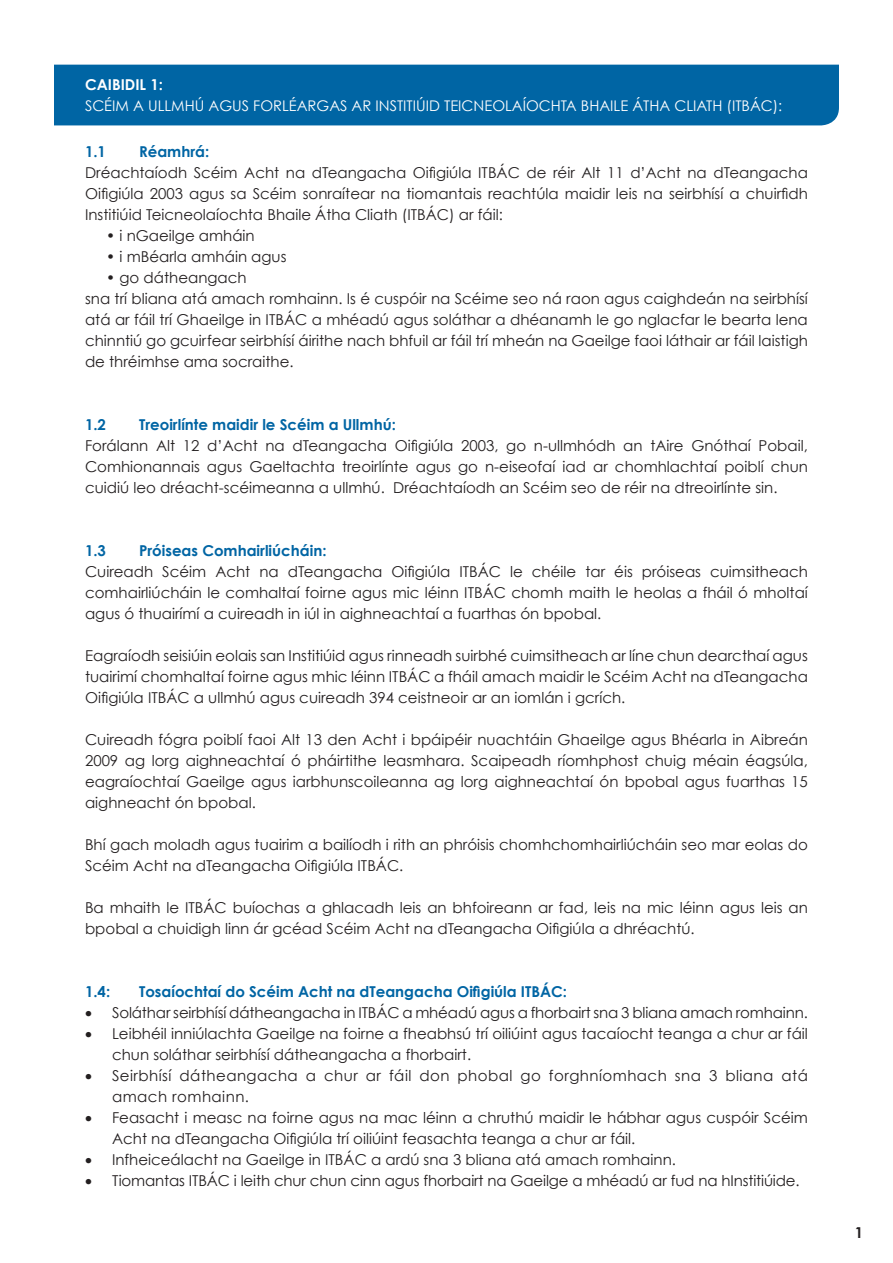
<style>
.page{position:relative;width:893px;height:1263px;background:#fff}
.page>*{position:absolute;margin:0;border:0;box-sizing:border-box;transform-origin:0 0}
.t1{font:15px/21px "Century Gothic";color:#231f20;text-align:justify}
.t2{font:700 15px "Century Gothic";color:#0065a4}
.t3{font:15px/21px "Century Gothic";letter-spacing:.03em;color:#231f20}
.t4{font:700 15px "Century Gothic";color:#fff}
.t5{font:700 15px "Century Gothic";color:#231f20}
.t6{font:14.7px "Century Gothic";color:#fff}
</style>
<div class="page">
<div style="left:54px;top:65px;width:785px;height:60px;background:#0065a4"></div>
<p class="t4" style="left:85px;top:75px;width:79px">CAIBIDIL 1:</p>
<p class="t6" style="left:85px;top:97px;width:699px">SCÉIM A ULLMHÚ AGUS FORLÉARGAS AR INSTITIÚID TEICNEOLAÍOCHTA BHAILE ÁTHA CLIATH (ITBÁC):</p>
<p class="t2" style="left:85px;top:142px;width:22px">1.1</p>
<p class="t2" style="left:139px;top:142px;width:72px">Réamhrá:</p>
<p class="t1" style="left:85px;top:161px;width:724px">Dréachtaíodh Scéim Acht na dTeangacha Oifigiúla ITBÁC de réir Alt 11 d’Acht na dTeangacha Oifigiúla 2003 agus sa Scéim sonraítear na tiomantais reachtúla maidir leis na seirbhísí a chuirfidh Institiúid Teicneolaíochta Bhaile Átha Cliath (ITBÁC) ar fáil:</p>
<p class="t1" style="left:106px;top:224px;width:150px">• i nGaeilge amháin</p>
<p class="t1" style="left:106px;top:245px;width:182px">• i mBéarla amháin agus</p>
<p class="t1" style="left:85px;top:266px;width:724px;text-align:left;text-indent:21px">• go dátheangach<br>sna trí bliana atá amach romhainn. Is é cuspóir na Scéime seo ná raon agus caighdeán na seirbhísí atá ar fáil trí Ghaeilge in ITBÁC a mhéadú agus soláthar a dhéanamh le go nglacfar le bearta lena chinntiú go gcuirfear seirbhísí áirithe nach bhfuil ar fáil trí mheán na Gaeilge faoi láthair ar fáil laistigh de thréimhse ama socraithe.</p>
<p class="t2" style="left:85px;top:415px;width:22px">1.2</p>
<p class="t2" style="left:139px;top:415px;width:258px">Treoirlínte maidir le Scéim a Ullmhú:</p>
<p class="t1" style="left:85px;top:434px;width:724px">Forálann Alt 12 d’Acht na dTeangacha Oifigiúla 2003, go n-ullmhódh an tAire Gnóthaí Pobail, Comhionannais agus Gaeltachta treoirlínte agus go n-eiseofaí iad ar chomhlachtaí poiblí chun cuidiú leo dréacht-scéimeanna a ullmhú. Dréachtaíodh an Scéim seo de réir na dtreoirlínte sin.</p>
<p class="t2" style="left:85px;top:541px;width:22px">1.3</p>
<p class="t2" style="left:139px;top:541px;width:189px">Próiseas Comhairliúcháin:</p>
<p class="t1" style="left:85px;top:560px;width:724px">Cuireadh Scéim Acht na dTeangacha Oifigiúla ITBÁC le chéile tar éis próiseas cuimsitheach comhairliúcháin le comhaltaí foirne agus mic léinn ITBÁC chomh maith le heolas a fháil ó mholtaí agus ó thuairímí a cuireadh in iúl in aighneachtaí a fuarthas ón bpobal.</p>
<p class="t1" style="left:85px;top:644px;width:724px">Eagraíodh seisiúin eolais san Institiúid agus rinneadh suirbhé cuimsitheach ar líne chun dearcthaí agus tuairimí chomhaltaí foirne agus mhic léinn ITBÁC a fháil amach maidir le Scéim Acht na dTeangacha Oifigiúla ITBÁC a ullmhú agus cuireadh 394 ceistneoir ar an iomlán i gcrích.</p>
<p class="t1" style="left:85px;top:728px;width:724px">Cuireadh fógra poiblí faoi Alt 13 den Acht i bpáipéir nuachtáin Ghaeilge agus Bhéarla in Aibreán 2009 ag lorg aighneachtaí ó pháirtithe leasmhara. Scaipeadh ríomhphost chuig méain éagsúla, eagraíochtaí Gaeilge agus iarbhunscoileanna ag lorg aighneachtaí ón bpobal agus fuarthas 15 aighneacht ón bpobal.</p>
<p class="t1" style="left:85px;top:833px;width:724px">Bhí gach moladh agus tuairim a bailíodh i rith an phróisis chomhchomhairliúcháin seo mar eolas do<br>Scéim Acht na dTeangacha Oifigiúla ITBÁC.</p>
<p class="t1" style="left:85px;top:896px;width:724px">Ba mhaith le ITBÁC buíochas a ghlacadh leis an bhfoireann ar fad, leis na mic léinn agus leis an bpobal a chuidigh linn ár gcéad Scéim Acht na dTeangacha Oifigiúla a dhréachtú.</p>
<p class="t2" style="left:85px;top:982px;width:27px">1.4:</p>
<p class="t2" style="left:139px;top:982px;width:430px">Tosaíochtaí do Scéim Acht na dTeangacha Oifigiúla ITBÁC:</p>
<p class="t1" style="left:85px;top:1001px;width:724px">• Soláthar seirbhísí dátheangacha in ITBÁC a mhéadú agus a fhorbairt sna 3 bliana amach romhainn.</p>
<p class="t1" style="left:112px;top:1022px;width:697px;text-indent:-27px">• Leibhéil inniúlachta Gaeilge na foirne a fheabhsú trí oiliúint agus tacaíocht teanga a chur ar fáil chun soláthar seirbhísí dátheangacha a fhorbairt.</p>
<p class="t3" style="left:112px;top:1064px;width:697px;text-indent:-27px">• Seirbhísí dátheangacha a chur ar fáil don phobal go forghníomhach sna 3 bliana atá amach romhainn.</p>
<p class="t1" style="left:112px;top:1106px;width:697px;text-indent:-27px">• Feasacht i measc na foirne agus na mac léinn a chruthú maidir le hábhar agus cuspóir Scéim<br>Acht na dTeangacha Oifigiúla trí oiliúint feasachta teanga a chur ar fáil.</p>
<p class="t1" style="left:85px;top:1148px;width:592px">• Infheiceálacht na Gaeilge in ITBÁC a ardú sna 3 bliana atá amach romhainn.</p>
<p class="t1" style="left:85px;top:1169px;width:716px">• Tiomantas ITBÁC i leith chur chun cinn agus fhorbairt na Gaeilge a mhéadú ar fud na hInstitiúide.</p>
<p class="t5" style="left:855px;top:1223px;width:10px">1</p>
</div>
